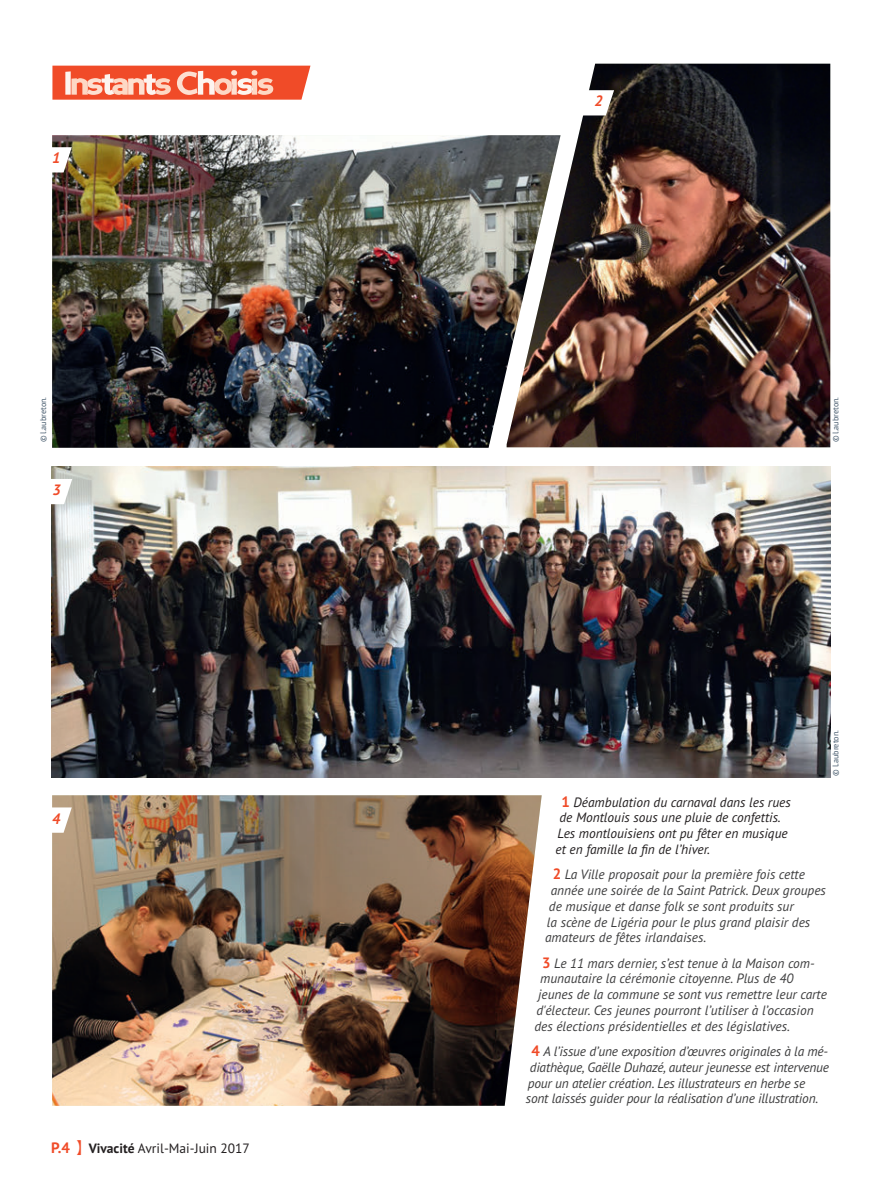
<style>
.page{position:relative;width:893px;height:1191px;background:#fff}
.page>*{position:absolute;margin:0;border:0;box-sizing:border-box;transform-origin:0 0}
.t1{font:italic 700 15px "PT Sans";color:#f04b28}
.t2{font:700 15px "PT Sans";color:#f04b28}
.t3{font:italic 13.5px/15.8px "PT Sans";color:#3e3e3f}
.t4{font:italic 13.5px/15.8px "PT Sans";color:#231f20}
.t5{font:13.5px "PT Sans";color:#231f20}
.t6{font:8.25px "PT Sans";letter-spacing:-.01em;color:#42576a}
.s1{font-weight:700}
.s2{font-weight:700;font-style:normal;font-size:15px;color:#f04b28}
</style>
<div class="page">
<img style="left:52px;top:135px;width:509px;height:313px">
<img style="left:52px;top:795px;width:490px;height:310px">
<img style="left:507px;top:64px;width:323px;height:383px">
<svg style="left:52px;top:147px;width:20px;height:25px"></svg>
<svg style="left:582px;top:90px;width:32px;height:25px"></svg>
<svg style="left:52px;top:807px;width:20px;height:25px"></svg>
<div style="left:52px;top:812px;width:11px;height:16px;background:#fff"></div>
<img style="left:51px;top:466px;width:779px;height:311px">
<svg style="left:51px;top:479px;width:21px;height:25px"></svg>
<svg style="left:52px;top:66px;width:258px;height:34px;background:#f47c60"></svg>
<p class="t1" style="left:52px;top:148px;width:10px">1</p>
<p class="t6" style="left:38px;top:442px;width:47px;rotate:-90deg">© l.aubreton.</p>
<p class="t1" style="left:53px;top:480px;width:10px">3</p>
<p class="t1" style="left:52px;top:808px;width:10px">4</p>
<p class="t2" style="left:51px;top:1137px;width:20px">P.4</p>
<p class="t5" style="left:89px;top:1139px;width:163px"><span class="s1">Vivacité</span> Avril-Mai-Juin 2017</p>
<p class="t1" style="left:594px;top:91px;width:10px">2</p>
<p class="t6" style="left:830px;top:442px;width:47px;rotate:-90deg">© l.aubreton.</p>
<p class="t6" style="left:830px;top:775px;width:47px;rotate:-90deg">© l.aubreton.</p>
<p class="t4" style="left:556px;top:793px;width:237px;text-indent:6px"><span class="s2">1</span> Déambulation du carnaval dans les rues de Montlouis sous une pluie de confettis.<br>Les montlouisiens ont pu fêter en musique et en famille la fin de l’hiver.</p>
<p class="t3" style="left:553px;top:866px;width:254px"><span class="s2">2</span> La Ville proposait pour la première fois cette</p>
<p class="t3" style="left:551px;top:882px;width:277px">année une soirée de la Saint Patrick. Deux groupes</p>
<p class="t3" style="left:549px;top:898px;width:247px">de musique et danse folk se sont produits sur</p>
<p class="t3" style="left:547px;top:913px;width:265px">la scène de Ligéria pour le plus grand plaisir des</p>
<p class="t3" style="left:545px;top:929px;width:163px">amateurs de fêtes irlandaises.</p>
<p class="t3" style="left:542px;top:954px;width:274px"><span class="s2">3</span> Le 11 mars dernier, s’est tenue à la Maison com-</p>
<p class="t3" style="left:540px;top:970px;width:255px">munautaire la cérémonie citoyenne. Plus de 40</p>
<p class="t3" style="left:538px;top:986px;width:290px">jeunes de la commune se sont vus remettre leur carte</p>
<p class="t3" style="left:536px;top:1002px;width:279px">d'électeur. Ces jeunes pourront l’utiliser à l’occasion</p>
<p class="t3" style="left:534px;top:1017px;width:257px">des élections présidentielles et des législatives.</p>
<p class="t3" style="left:526px;top:1043px;width:305px;text-indent:6px"><span class="s2">4</span> A l’issue d’une exposition d’œuvres originales à la mé&shy;diathèque, Gaëlle Duhazé, auteur jeunesse est intervenue pour un atelier création. Les illustrateurs en herbe se sont laissés guider pour la réalisation d’une illustration.</p>
</div>
